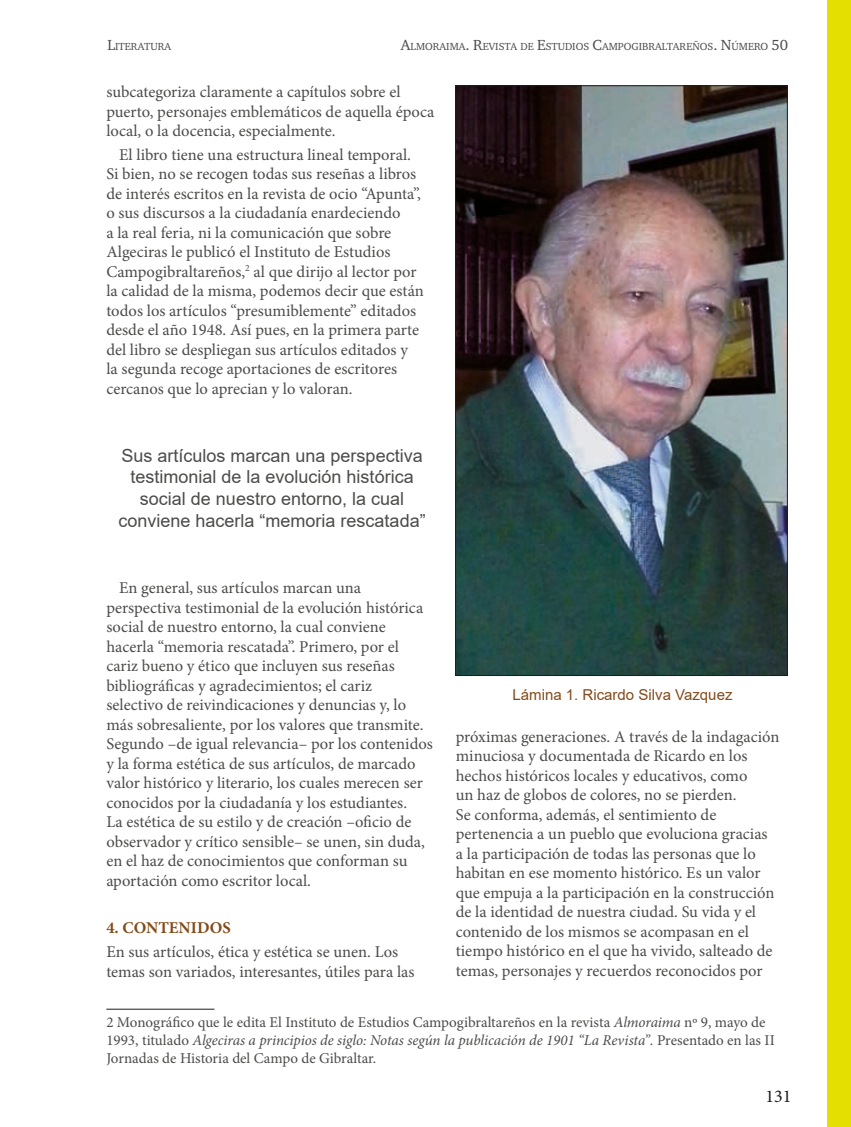
<style>
.page{position:relative;width:851px;height:1127px;background:#fff}
.page>*{position:absolute;margin:0;border:0;box-sizing:border-box;transform-origin:0 0}
.t1{font:18px/21.6px "Arial";color:#4b4b4a;text-align:center}
.t2{font:18px "Minion Pro";color:#1d1d1b}
.t3{font:16.5px/19.5px "Minion Pro";color:#4b4b4a}
.t4{font:700 16.5px "Minion Pro";color:#844a18}
.t5{font:15px/18px "Minion Pro";color:#4b4b4a}
.t6{font:15px "Arial";color:#844a18}
.t7{font:10.5px "Charter ITC";color:#4b4b4a}
.s1{font-size:15px}
.s2{font-style:italic}
</style>
<div class="page">
<div style="left:827px;top:0;width:23px;height:1127px;background:#e4df00"></div>
<hr style="left:106px;top:1009px;width:108px;height:1px;background:#1d1d1b">
<img style="left:457px;top:87px;width:328px;height:587px">
<p class="t7" style="left:107px;top:40px;width:65px"><span class="s1">L</span>ITERATURA</p>
<p class="t7" style="left:401px;top:40px;width:388px"><span class="s1">A</span>LMORAIMA<span class="s1">. R</span>EVISTA DE <span class="s1">E</span>STUDIOS <span class="s1">C</span>AMPOGIBRALTAREÑOS<span class="s1">. N</span>ÚMERO <span class="s1">50</span></p>
<p class="t3" style="left:106px;top:82px;width:329px">subcategoriza claramente a capítulos sobre el puerto, personajes emblemáticos de aquella época local, o la docencia, especialmente.</p>
<p class="t3" style="left:106px;top:145px;width:319px;text-indent:13px">El libro tiene una estructura lineal temporal.<br>Si bien, no se recogen todas sus reseñas a libros de interés escritos en la revista de ocio “Apunta”, o sus discursos a la ciudadanía enardeciendo<br>a la real feria, ni la comunicación que sobre Algeciras le publicó el Instituto de Estudios Campogibraltareños,<sup>2</sup> al que dirijo al lector por la calidad de la misma, podemos decir que están todos los artículos “presumiblemente” editados desde el año 1948. Así pues, en la primera parte del libro se despliegan sus artículos editados y<br>la segunda recoge aportaciones de escritores cercanos que lo aprecian y lo valoran.</p>
<p class="t1" style="left:118px;top:444px;width:309px">Sus artículos marcan una perspectiva testimonial de la evolución histórica social de nuestro entorno, la cual conviene hacerla “memoria rescatada”</p>
<p class="t3" style="left:106px;top:578px;width:328px;text-indent:13px">En general, sus artículos marcan una perspectiva testimonial de la evolución histórica social de nuestro entorno, la cual conviene hacerla “memoria rescatada”. Primero, por el cariz bueno y ético que incluyen sus reseñas bibliográficas y agradecimientos; el cariz selectivo de reivindicaciones y denuncias y, lo más sobresaliente, por los valores que transmite.<br>Segundo –de igual relevancia– por los contenidos y la forma estética de sus artículos, de marcado valor histórico y literario, los cuales merecen ser conocidos por la ciudadanía y los estudiantes.<br>La estética de su estilo y de creación –oficio de observador y crítico sensible– se unen, sin duda, en el haz de conocimientos que conforman su aportación como escritor local.</p>
<p class="t4" style="left:106px;top:916px;width:126px">4. CONTENIDOS</p>
<p class="t3" style="left:106px;top:942px;width:309px">En sus artículos, ética y estética se unen. Los temas son variados, interesantes, útiles para las</p>
<p class="t5" style="left:106px;top:1013px;width:669px">2 Monográfico que le edita El Instituto de Estudios Campogibraltareños en la revista <span class="s2">Almoraima</span> nº 9, mayo de<br>1993, titulado <span class="s2">Algeciras a principios de siglo: Notas según la publicación de 1901 “La Revista”.</span> Presentado en las II<br>Jornadas de Historia del Campo de Gibraltar.</p>
<p class="t6" style="left:512px;top:684px;width:221px">Lámina 1. Ricardo Silva Vazquez</p>
<p class="t3" style="left:455px;top:727px;width:325px">próximas generaciones. A través de la indagación minuciosa y documentada de Ricardo en los hechos históricos locales y educativos, como<br>un haz de globos de colores, no se pierden.<br>Se conforma, además, el sentimiento de pertenencia a un pueblo que evoluciona gracias<br>a la participación de todas las personas que lo habitan en ese momento histórico. Es un valor que empuja a la participación en la construcción de la identidad de nuestra ciudad. Su vida y el contenido de los mismos se acompasan en el tiempo histórico en el que ha vivido, salteado de temas, personajes y recuerdos reconocidos por</p>
<p class="t2" style="left:765px;top:1084px;width:27px">131</p>
</div>
